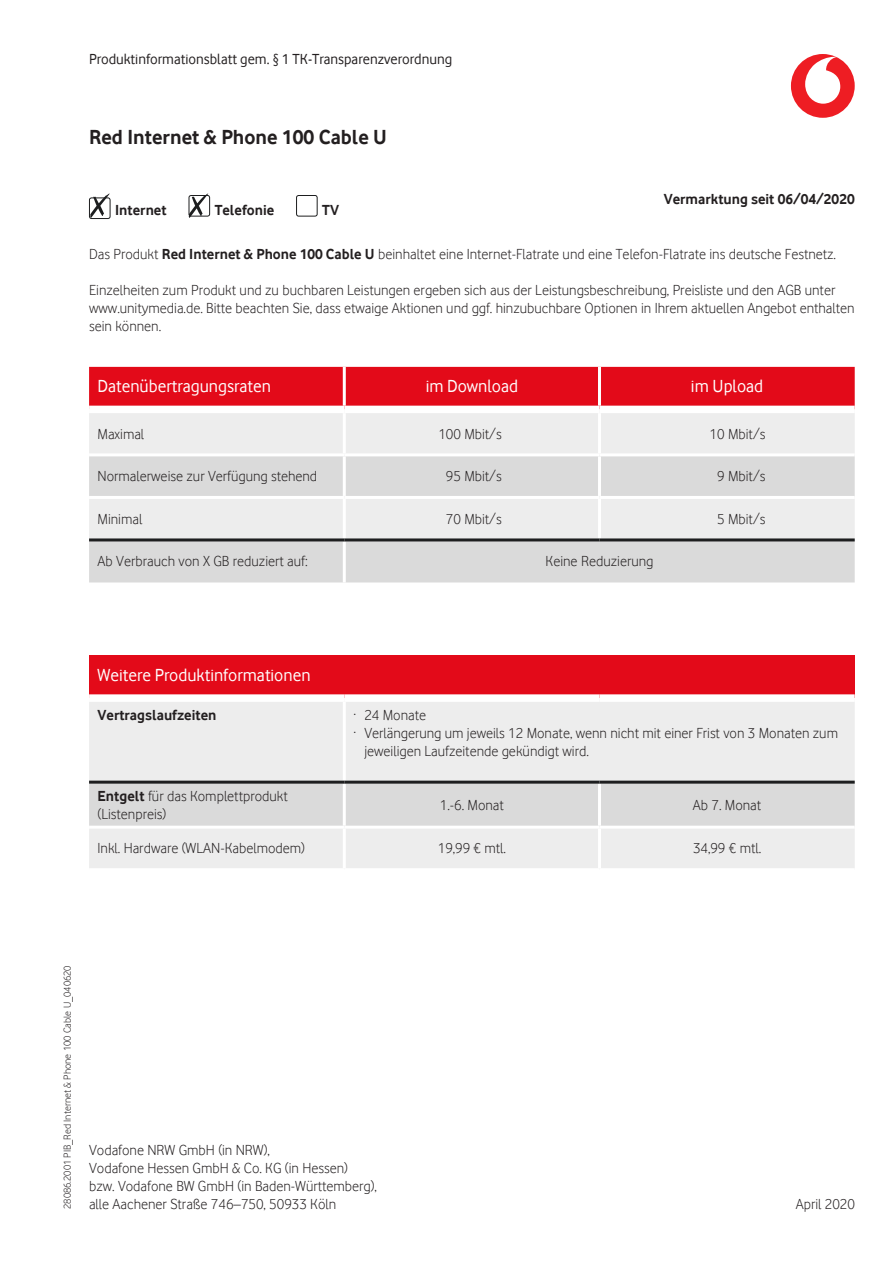
<style>
.page{position:relative;width:893px;height:1263px;background:#fff}
.page>*{position:absolute;margin:0;border:0;box-sizing:border-box;transform-origin:0 0}
.t1{font:700 21px "Vodafone Rg";color:#231f20}
.t2{font:18px "Vodafone Rg";color:#fff}
.t3{font:15px/18px "Vodafone Lt";color:#231f20}
.t4{font:700 15px "Vodafone Rg";color:#231f20}
.t5{font:15px "Vodafone Rg";color:#231f20}
.t6{font:10.5px "Vodafone Lt";color:#231f20}
.s1{font-family:"Vodafone Rg";font-weight:700}
</style>
<div class="page">
<div style="left:89px;top:198px;width:21px;height:21px;border:1px solid #1d1e1f;border-radius:2px"></div>
<div style="left:189px;top:195px;width:21px;height:21px;border:1px solid #1d1e1f;border-radius:2px"></div>
<div style="left:296px;top:195px;width:22px;height:21px;border:1px solid #1d1e1f;border-radius:2px"></div>
<div style="left:89px;top:367px;width:766px;height:39px;background:#e30a19"></div>
<div style="left:89px;top:413px;width:766px;height:40px;background:#ededed"></div>
<svg style="left:89px;top:456px;width:766px;height:126px;background:#dfdfdf"></svg>
<hr style="left:343px;top:367px;width:3px;height:39px;background:#fff">
<hr style="left:598px;top:367px;width:3px;height:39px;background:#fff">
<hr style="left:343px;top:413px;width:3px;height:40px;background:#fff">
<hr style="left:598px;top:413px;width:3px;height:40px;background:#fff">
<hr style="left:343px;top:456px;width:3px;height:40px;background:#fff">
<hr style="left:598px;top:456px;width:3px;height:40px;background:#fff">
<hr style="left:89px;top:496px;width:255px;height:3px;background:#fff">
<hr style="left:344px;top:496px;width:255px;height:3px;background:#fff">
<hr style="left:343px;top:499px;width:3px;height:39px;background:#fff">
<hr style="left:599px;top:496px;width:256px;height:3px;background:#fff">
<hr style="left:598px;top:499px;width:3px;height:39px;background:#fff">
<hr style="left:343px;top:541px;width:3px;height:41px;background:#fff">
<hr style="left:89px;top:538px;width:255px;height:3px;background:#1d1e1f">
<hr style="left:344px;top:538px;width:255px;height:3px;background:#1d1e1f">
<hr style="left:599px;top:538px;width:256px;height:3px;background:#1d1e1f">
<div style="left:89px;top:656px;width:766px;height:42px;background:#e30a19"></div>
<div style="left:89px;top:702px;width:766px;height:166px;background:#ededed"></div>
<div style="left:89px;top:784px;width:766px;height:42px;background:#dadada"></div>
<hr style="left:343px;top:702px;width:3px;height:79px;background:#fff">
<hr style="left:343px;top:784px;width:3px;height:42px;background:#fff">
<hr style="left:598px;top:784px;width:3px;height:42px;background:#fff">
<hr style="left:343px;top:829px;width:3px;height:39px;background:#fff">
<hr style="left:598px;top:829px;width:3px;height:39px;background:#fff">
<hr style="left:89px;top:781px;width:255px;height:3px;background:#1d1e1f">
<hr style="left:344px;top:781px;width:255px;height:3px;background:#1d1e1f">
<hr style="left:599px;top:781px;width:256px;height:3px;background:#1d1e1f">
<div style="left:89px;top:694px;width:255px;height:8px;background:#fff"></div>
<div style="left:344px;top:694px;width:255px;height:8px;background:#fff"></div>
<div style="left:599px;top:694px;width:256px;height:8px;background:#fff"></div>
<hr style="left:89px;top:826px;width:255px;height:3px;background:#fff">
<hr style="left:344px;top:826px;width:255px;height:3px;background:#fff">
<hr style="left:599px;top:826px;width:256px;height:3px;background:#fff">
<svg style="left:90px;top:193px;width:20px;height:25px"></svg>
<svg style="left:189px;top:193px;width:19px;height:25px"></svg>
<div style="left:791px;top:54px;width:64px;height:64px;background:#ee1d23;border-radius:50%"></div>
<svg style="left:805px;top:57px;width:35px;height:47px"></svg>
<p class="t5" style="left:89px;top:51px;width:365px">Produktinformationsblatt gem. § 1 TK-Transparenzverordnung</p>
<p class="t1" style="left:89px;top:125px;width:299px">Red Internet &amp; Phone 100 Cable U</p>
<p class="t4" style="left:115px;top:201px;width:53px">Internet</p>
<p class="t4" style="left:215px;top:201px;width:61px">Telefonie</p>
<p class="t4" style="left:322px;top:201px;width:18px">TV</p>
<p class="t4" style="left:664px;top:190px;width:192px">Vermarktung seit 06/04/2020</p>
<p class="t3" style="left:89px;top:245px;width:748px">Das Produkt <span class="s1">Red Internet &amp; Phone 100 Cable U</span> beinhaltet eine Internet-Flatrate und eine Telefon-Flatrate ins deutsche Festnetz.</p>
<p class="t3" style="left:89px;top:281px;width:767px">Einzelheiten zum Produkt und zu buchbaren Leistungen ergeben sich aus der Leistungsbeschreibung, Preisliste und den AGB unter www.unitymedia.de. Bitte beachten Sie, dass etwaige Aktionen und ggf. hinzubuchbare Optionen in Ihrem aktuellen Angebot enthalten sein können.</p>
<p class="t2" style="left:98px;top:376px;width:175px">Datenübertragungsraten</p>
<p class="t2" style="left:426px;top:376px;width:94px">im Download</p>
<p class="t2" style="left:691px;top:376px;width:74px">im Upload</p>
<p class="t3" style="left:98px;top:425px;width:48px">Maximal</p>
<p class="t3" style="left:438px;top:425px;width:65px">100 Mbit/s</p>
<p class="t3" style="left:710px;top:425px;width:57px">10 Mbit/s</p>
<p class="t3" style="left:98px;top:467px;width:221px">Normalerweise zur Verfügung stehend</p>
<p class="t3" style="left:446px;top:467px;width:57px">95 Mbit/s</p>
<p class="t3" style="left:717px;top:467px;width:50px">9 Mbit/s</p>
<p class="t3" style="left:98px;top:510px;width:46px">Minimal</p>
<p class="t3" style="left:446px;top:510px;width:57px">70 Mbit/s</p>
<p class="t3" style="left:717px;top:510px;width:50px">5 Mbit/s</p>
<p class="t3" style="left:98px;top:552px;width:211px">Ab Verbrauch von X GB reduziert auf:</p>
<p class="t3" style="left:546px;top:552px;width:109px">Keine Reduzierung</p>
<p class="t2" style="left:98px;top:664px;width:215px">Weitere Produktinformationen</p>
<p class="t4" style="left:98px;top:706px;width:120px">Vertragslaufzeiten</p>
<p class="t3" style="left:353px;top:705px;width:75px">· 24 Monate</p>
<p class="t3" style="left:364px;top:723px;width:475px;text-indent:-12px">· Verlängerung um jeweils 12 Monate, wenn nicht mit einer Frist von 3 Monaten zum jeweiligen Laufzeitende gekündigt wird.</p>
<p class="t3" style="left:98px;top:786px;width:192px"><span class="s1">Entgelt</span> für das Komplettprodukt</p>
<p class="t3" style="left:98px;top:804px;width:70px">(Listenpreis)</p>
<p class="t3" style="left:440px;top:795px;width:65px">1.-6. Monat</p>
<p class="t3" style="left:693px;top:795px;width:70px">Ab 7. Monat</p>
<p class="t3" style="left:98px;top:839px;width:209px">Inkl. Hardware (WLAN-Kabelmodem)</p>
<p class="t3" style="left:438px;top:839px;width:70px">19,99 € mtl.</p>
<p class="t3" style="left:693px;top:839px;width:70px">34,99 € mtl.</p>
<p class="t6" style="left:61px;top:1209px;width:245px;rotate:-90deg">28086.2001 PIB_Red Internet &amp; Phone 100 Cable U_040620</p>
<p class="t3" style="left:89px;top:1141px;width:289px">Vodafone NRW GmbH (in NRW),<br>Vodafone Hessen GmbH &amp; Co. KG (in Hessen) bzw. Vodafone BW GmbH (in Baden-Württemberg),</p>
<p class="t3" style="left:89px;top:1195px;width:249px">alle Aachener Straße 746–750, 50933 Köln</p>
<p class="t3" style="left:796px;top:1195px;width:61px">April 2020</p>
</div>
